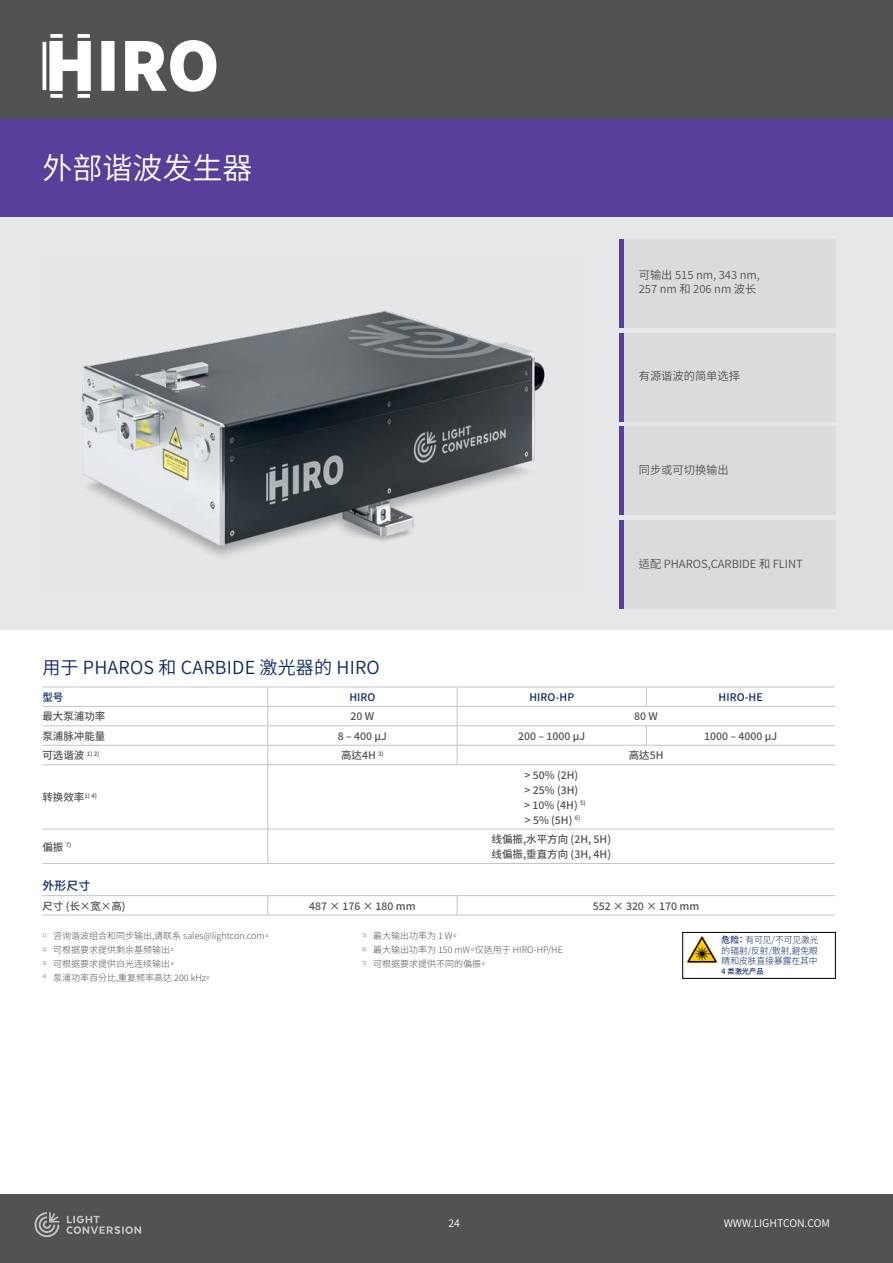
<style>
.page{position:relative;width:893px;height:1263px;background:#fff}
.page>*{position:absolute;margin:0;border:0;box-sizing:border-box;transform-origin:0 0}
.t1{font:30px "Source Han Sans TC";color:#fff}
.t2{font:18px "Source Han Sans TC";letter-spacing:.01em;color:#0e2766}
.t3{font:500 12px "Source Han Sans TC";color:#0e2766}
.t4{font:11.25px/13.5px "Source Han Sans TC";color:#515254}
.t5{font:500 10.5px/15px "Source Han Sans TC";color:#515254}
.t6{font:500 10.5px "Source Han Sans TC";letter-spacing:.01em;color:#0e2766}
.t7{font:10.5px "Source Han Sans TC";color:#fff}
.t8{font:300 9px "Source Han Sans TC";color:#515254}
.t9{font:300 9px/10.5px "Source Han Sans TC";color:#0e2766;text-align:justify}
.t10{font:500 7.5px "Source Han Sans TC";color:#0e2766}
.s1{font-weight:500}
</style>
<div class="page">
<div style="left:0;top:1195px;width:893px;height:68px;background:#515254"></div>
<div style="left:0;top:113px;width:893px;height:105px;background:#583f99"></div>
<div style="left:0;top:0;width:893px;height:119px;background:#515254"></div>
<svg style="left:34px;top:1212px;width:25px;height:25px"></svg>
<svg style="left:66px;top:1216px;width:75px;height:18px"></svg>
<svg style="left:646px;top:688px;width:1px;height:18px"></svg>
<hr style="left:42px;top:706px;width:226px;height:1px;background:#c2c4c6">
<hr style="left:268px;top:706px;width:189px;height:1px;background:#c2c4c6">
<hr style="left:42px;top:725px;width:225px;height:1px;background:#c2c4c6">
<hr style="left:268px;top:725px;width:189px;height:1px;background:#c2c4c6">
<svg style="left:646px;top:726px;width:1px;height:19px"></svg>
<hr style="left:42px;top:745px;width:225px;height:1px;background:#c2c4c6">
<hr style="left:268px;top:745px;width:189px;height:1px;background:#c2c4c6">
<hr style="left:42px;top:764px;width:225px;height:1px;background:#c2c4c6">
<hr style="left:42px;top:829px;width:225px;height:1px;background:#c2c4c6">
<hr style="left:42px;top:915px;width:226px;height:1px;background:#c2c4c6">
<hr style="left:268px;top:687px;width:189px;height:1px;background:#c2c4c6">
<hr style="left:457px;top:687px;width:189px;height:1px;background:#c2c4c6">
<hr style="left:646px;top:687px;width:189px;height:1px;background:#c2c4c6">
<hr style="left:457px;top:706px;width:189px;height:1px;background:#c2c4c6">
<hr style="left:646px;top:706px;width:189px;height:1px;background:#c2c4c6">
<hr style="left:457px;top:725px;width:189px;height:1px;background:#c2c4c6">
<hr style="left:646px;top:725px;width:189px;height:1px;background:#c2c4c6">
<hr style="left:457px;top:745px;width:189px;height:1px;background:#c2c4c6">
<svg style="left:457px;top:687px;width:1px;height:77px"></svg>
<hr style="left:646px;top:745px;width:189px;height:1px;background:#c2c4c6">
<hr style="left:268px;top:764px;width:189px;height:1px;background:#c2c4c6">
<hr style="left:457px;top:764px;width:189px;height:1px;background:#c2c4c6">
<hr style="left:646px;top:764px;width:189px;height:1px;background:#c2c4c6">
<hr style="left:268px;top:829px;width:189px;height:1px;background:#c2c4c6">
<hr style="left:457px;top:829px;width:189px;height:1px;background:#c2c4c6">
<hr style="left:646px;top:829px;width:189px;height:1px;background:#c2c4c6">
<hr style="left:267px;top:765px;width:1px;height:64px;background:#c2c4c6">
<hr style="left:267px;top:829px;width:1px;height:34px;background:#c2c4c6">
<svg style="left:267px;top:896px;width:1px;height:19px"></svg>
<hr style="left:268px;top:915px;width:189px;height:1px;background:#c2c4c6">
<hr style="left:42px;top:863px;width:226px;height:1px;background:#c2c4c6">
<hr style="left:268px;top:863px;width:189px;height:1px;background:#c2c4c6">
<hr style="left:457px;top:863px;width:189px;height:1px;background:#c2c4c6">
<hr style="left:646px;top:863px;width:189px;height:1px;background:#c2c4c6">
<hr style="left:42px;top:895px;width:226px;height:1px;background:#c2c4c6">
<hr style="left:268px;top:895px;width:189px;height:1px;background:#c2c4c6">
<hr style="left:42px;top:687px;width:226px;height:1px;background:#c2c4c6">
<svg style="left:267px;top:687px;width:1px;height:78px"></svg>
<hr style="left:457px;top:895px;width:189px;height:1px;background:#c2c4c6">
<hr style="left:646px;top:895px;width:189px;height:1px;background:#c2c4c6">
<svg style="left:457px;top:896px;width:1px;height:19px"></svg>
<hr style="left:457px;top:915px;width:189px;height:1px;background:#c2c4c6">
<hr style="left:646px;top:915px;width:189px;height:1px;background:#c2c4c6">
<div style="left:0;top:218px;width:893px;height:412px;background:#e6e7e8"></div>
<div style="left:624px;top:239px;width:212px;height:89px;background:#dadbdc"></div>
<div style="left:619px;top:239px;width:5px;height:89px;background:#583f99"></div>
<div style="left:624px;top:333px;width:212px;height:88px;background:#dadbdc"></div>
<div style="left:619px;top:333px;width:5px;height:88px;background:#583f99"></div>
<div style="left:624px;top:426px;width:212px;height:89px;background:#dadbdc"></div>
<div style="left:619px;top:426px;width:5px;height:89px;background:#583f99"></div>
<div style="left:624px;top:520px;width:212px;height:88px;background:#dadbdc"></div>
<div style="left:619px;top:520px;width:5px;height:88px;background:#583f99"></div>
<svg style="left:43px;top:34px;width:173px;height:64px"></svg>
<img style="left:81px;top:310px;width:464px;height:246px">
<div style="left:682px;top:932px;width:154px;height:46px;border:1px solid #000"></div>
<svg style="left:687px;top:936px;width:31px;height:27px"></svg>
<h1 class="t1" style="left:43px;top:151px;width:212px">外部谐波发生器</h1>
<p class="t4" style="left:639px;top:269px;width:123px">可输出 515 nm, 343 nm,<br>257 nm 和 206 nm 波长</p>
<p class="t4" style="left:639px;top:369px;width:103px">有源谐波的简单选择</p>
<p class="t4" style="left:639px;top:464px;width:91px">同步或可切换输出</p>
<p class="t4" style="left:639px;top:557px;width:166px">适配 PHAROS,CARBIDE 和 FLINT</p>
<h2 class="t2" style="left:42px;top:657px;width:339px">用于 PHAROS 和 CARBIDE 激光器的 HIRO</h2>
<p class="t6" style="left:42px;top:691px;width:22px">型号</p>
<p class="t6" style="left:349px;top:691px;width:28px">HIRO</p>
<p class="t6" style="left:529px;top:691px;width:46px">HIRO-HP</p>
<p class="t6" style="left:718px;top:691px;width:46px">HIRO-HE</p>
<p class="t5" style="left:42px;top:709px;width:65px">最大泵浦功率</p>
<p class="t5" style="left:351px;top:709px;width:25px">20 W</p>
<p class="t5" style="left:634px;top:709px;width:25px">80 W</p>
<p class="t5" style="left:42px;top:729px;width:65px">泵浦脉冲能量</p>
<p class="t5" style="left:338px;top:729px;width:51px">8 – 400 μJ</p>
<p class="t5" style="left:518px;top:729px;width:69px">200 – 1000 μJ</p>
<p class="t5" style="left:704px;top:729px;width:75px">1000 – 4000 μJ</p>
<p class="t5" style="left:42px;top:748px;width:59px">可选谐波 <sup>1)</sup> <sup>2)</sup></p>
<p class="t5" style="left:341px;top:748px;width:44px">高达4H <sup>3)</sup></p>
<p class="t5" style="left:629px;top:748px;width:36px">高达5H</p>
<p class="t5" style="left:42px;top:790px;width:56px">转换效率<sup>1)</sup> <sup>4)</sup></p>
<p class="t5" style="left:524px;top:767px;width:63px">&gt; 50% (2H) &gt; 25% (3H) &gt; 10% (4H) <sup>5) </sup>&gt; 5% (5H) <sup>6)</sup></p>
<p class="t5" style="left:42px;top:839px;width:31px">偏振 <sup>7)</sup></p>
<p class="t5" style="left:492px;top:832px;width:121px">线偏振,水平方向 (2H, 5H)线偏振,垂直方向 (3H, 4H)</p>
<p class="t3" style="left:42px;top:879px;width:49px">外形尺寸</p>
<p class="t5" style="left:42px;top:898px;width:85px">尺寸 (长×宽×高)</p>
<p class="t5" style="left:309px;top:898px;width:108px">487 × 176 × 180 mm</p>
<p class="t5" style="left:593px;top:898px;width:108px">552 × 320 × 170 mm</p>
<p class="t8" style="left:42px;top:931px;width:230px"><sup>1)</sup> 咨询谐波组合和同步输出,请联系 sales@lightcon.com。</p>
<p class="t8" style="left:42px;top:945px;width:136px"><sup>2)</sup> 可根据要求提供剩余基频输出。</p>
<p class="t8" style="left:42px;top:958px;width:136px"><sup>3)</sup> 可根据要求提供白光连续输出。</p>
<p class="t8" style="left:42px;top:972px;width:172px"><sup>4)</sup> 泵浦功率百分比,重复频率高达 200 kHz。</p>
<p class="t8" style="left:362px;top:931px;width:98px"><sup>5)</sup> 最大输出功率为 1 W。</p>
<p class="t8" style="left:362px;top:945px;width:202px"><sup>6)</sup> 最大输出功率为 150 mW。仅适用于 HIRO-HP/HE</p>
<p class="t8" style="left:362px;top:958px;width:127px"><sup>7)</sup> 可根据要求提供不同的偏振。</p>
<p class="t9" style="left:722px;top:935px;width:99px"><span class="s1">危险：</span> 有可见/不可见激光的辐射/反射/散射,避免眼睛和皮肤直接暴露在其中</p>
<p class="t10" style="left:722px;top:967px;width:44px">4 类激光产品</p>
<p class="t7" style="left:448px;top:1217px;width:13px">24</p>
<p class="t7" style="left:724px;top:1217px;width:108px">WWW.LIGHTCON.COM</p>
</div>
